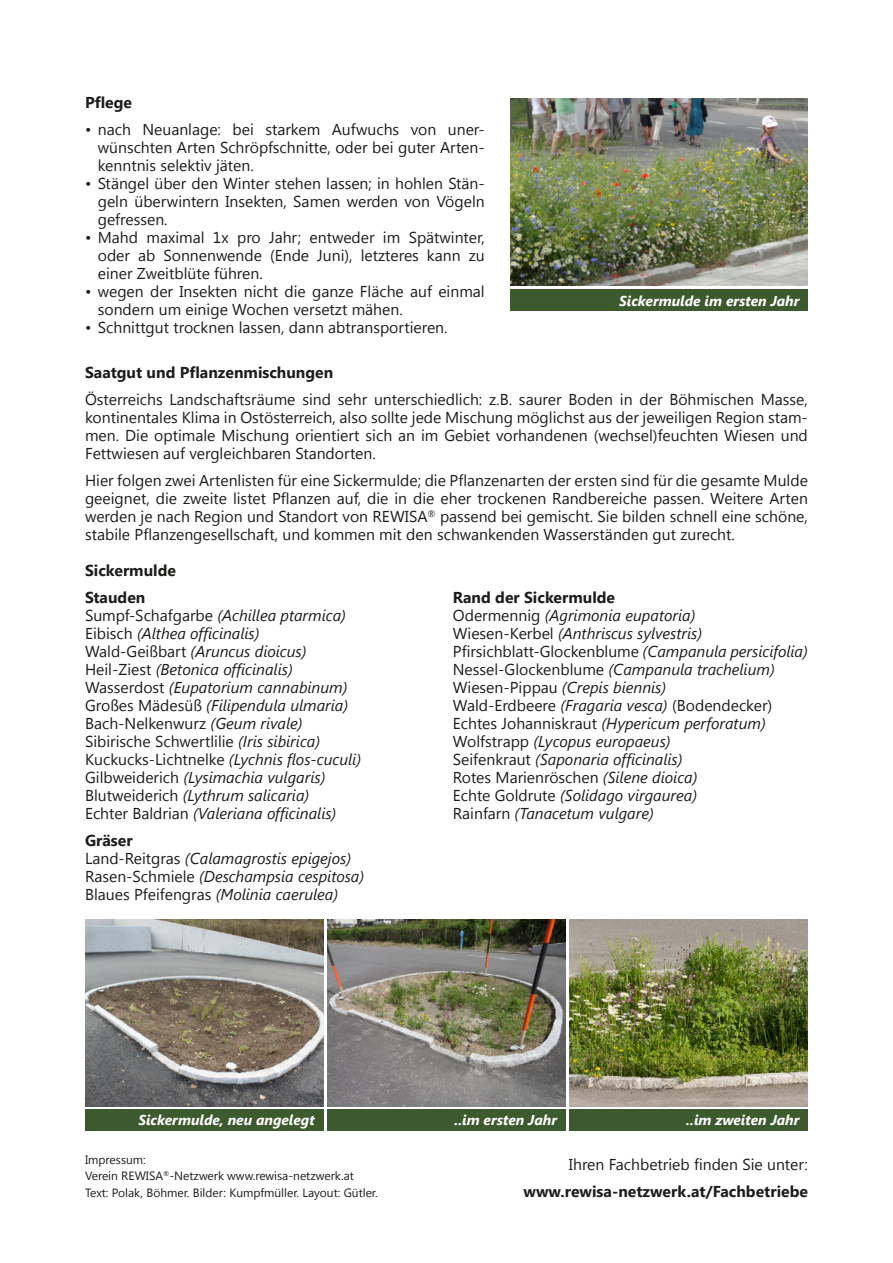
<style>
.page{position:relative;width:893px;height:1263px;background:#fff}
.page>*{position:absolute;margin:0;border:0;box-sizing:border-box;transform-origin:0 0}
.t1{font:15.75px/18px "Segoe UI";color:#1d1d1b;text-align:justify}
.t2{font:italic 15.75px/18px "Segoe UI";color:#1d1d1b}
.t3{font:700 15.75px/27px "Segoe UI";color:#1d1d1b}
.t4{font:italic 700 14.25px "Segoe UI";color:#fff}
.t5{font:12px/16.5px "Segoe UI";color:#1d1d1b}
.s1{font-style:normal}
.s2{font-weight:700;font-style:normal}
</style>
<div class="page">
<div style="left:570px;top:1109px;width:238px;height:21px;background:#3c5a2e"></div>
<div style="left:327px;top:1109px;width:239px;height:21px;background:#3c5a2e"></div>
<div style="left:85px;top:1109px;width:238px;height:21px;background:#3c5a2e"></div>
<img style="left:570px;top:920px;width:238px;height:187px">
<img style="left:328px;top:920px;width:238px;height:187px">
<img style="left:85px;top:920px;width:238px;height:187px">
<div style="left:510px;top:290px;width:298px;height:21px;background:#3c5a2e"></div>
<img style="left:510px;top:98px;width:298px;height:187px">
<p class="t3" style="left:85px;top:90px;width:48px">Pflege</p>
<p class="t1" style="left:98px;top:122px;width:388px;text-indent:-13px">• nach Neuanlage: bei starkem Aufwuchs von uner&shy;wünschten Arten Schröpfschnitte, oder bei guter Arten&shy;kenntnis selektiv jäten.</p>
<p class="t1" style="left:98px;top:176px;width:388px;text-indent:-13px">• Stängel über den Winter stehen lassen; in hohlen Stän&shy;geln überwintern Insekten, Samen werden von Vögeln gefressen.</p>
<p class="t1" style="left:98px;top:230px;width:388px;text-indent:-13px">• Mahd maximal 1x pro Jahr; entweder im Spätwinter, oder ab Sonnenwende (Ende Juni), letzteres kann zu einer Zweitblüte führen.</p>
<p class="t1" style="left:98px;top:284px;width:388px;text-indent:-13px">• wegen der Insekten nicht die ganze Fläche auf einmal sondern um einige Wochen versetzt mähen.</p>
<p class="t1" style="left:85px;top:320px;width:364px">• Schnittgut trocknen lassen, dann abtransportieren.</p>
<p class="t3" style="left:85px;top:360px;width:250px">Saatgut und Pflanzenmischungen</p>
<p class="t1" style="left:85px;top:392px;width:724px">Österreichs Landschaftsräume sind sehr unterschiedlich: z.B. saurer Boden in der Böhmischen Masse, kontinentales Klima in Ostösterreich, also sollte jede Mischung möglichst aus der jeweiligen Region stam&shy;men. Die optimale Mischung orientiert sich an im Gebiet vorhandenen (wechsel)feuchten Wiesen und Fettwiesen auf vergleichbaren Standorten.</p>
<p class="t1" style="left:85px;top:473px;width:724px">Hier folgen zwei Artenlisten für eine Sickermulde; die Pflanzenarten der ersten sind für die gesamte Mulde geeignet, die zweite listet Pflanzen auf, die in die eher trockenen Randbereiche passen. Weitere Arten werden je nach Region und Standort von REWISA<sup>®</sup> passend bei gemischt. Sie bilden schnell eine schöne, stabile Pflanzengesellschaft, und kommen mit den schwankenden Wasserständen gut zurecht.</p>
<p class="t3" style="left:85px;top:558px;width:92px">Sickermulde<br>Stauden</p>
<p class="t2" style="left:85px;top:608px;width:278px"><span class="s1">Sumpf-Schafgarbe</span> (Achillea ptarmica)<br><span class="s1">Eibisch</span> (Althea officinalis)<br><span class="s1">Wald-Geißbart</span> (Aruncus dioicus)<br><span class="s1">Heil-Ziest</span> (Betonica officinalis)<br><span class="s1">Wasserdost</span> (Eupatorium cannabinum)<br><span class="s1">Großes Mädesüß</span> (Filipendula ulmaria)<br><span class="s1">Bach-Nelkenwurz</span> (Geum rivale)<br><span class="s1">Sibirische Schwertlilie</span> (Iris sibirica)<br><span class="s1">Kuckucks-Lichtnelke</span> (Lychnis flos-cuculi)<br><span class="s1">Gilbweiderich</span> (Lysimachia vulgaris)<br><span class="s1">Blutweiderich</span> (Lythrum salicaria)<br><span class="s1">Echter Baldrian</span> (Valeriana officinalis)</p>
<p class="t2" style="left:85px;top:833px;width:281px"><span class="s2">Gräser<br></span><span class="s1">Land-Reitgras</span> (Calamagrostis epigejos)<br><span class="s1">Rasen-Schmiele</span> (Deschampsia cespitosa)<br><span class="s1">Blaues Pfeifengras</span> (Molinia caerulea)</p>
<p class="t4" style="left:619px;top:296px;width:182px">Sickermulde im ersten Jahr</p>
<p class="t2" style="left:453px;top:590px;width:357px"><span class="s2">Rand der Sickermulde<br></span><span class="s1">Odermennig</span> (Agrimonia eupatoria)<br><span class="s1">Wiesen-Kerbel</span> (Anthriscus sylvestris)<br><span class="s1">Pfirsichblatt-Glockenblume</span> (Campanula persicifolia)<br><span class="s1">Nessel-Glockenblume</span> (Campanula trachelium)<br><span class="s1">Wiesen-Pippau</span> (Crepis biennis)<br><span class="s1">Wald-Erdbeere</span> (Fragaria vesca) <span class="s1">(Bodendecker)<br>Echtes Johanniskraut</span> (Hypericum perforatum)<br><span class="s1">Wolfstrapp</span> (Lycopus europaeus)<br><span class="s1">Seifenkraut</span> (Saponaria officinalis)<br><span class="s1">Rotes Marienröschen</span> (Silene dioica)<br><span class="s1">Echte Goldrute</span> (Solidago virgaurea)<br><span class="s1">Rainfarn</span> (Tanacetum vulgare)</p>
<p class="t4" style="left:138px;top:1115px;width:178px">Sickermulde, neu angelegt</p>
<p class="t4" style="left:454px;top:1115px;width:104px">..im ersten Jahr</p>
<p class="t4" style="left:686px;top:1115px;width:115px">..im zweiten Jahr</p>
<p class="t5" style="left:85px;top:1152px;width:294px">Impressum:<br>Verein REWISA<sup>®</sup>-Netzwerk www.rewisa-netzwerk.at<br>Text: Polak, Böhmer. Bilder: Kumpfmüller. Layout: Gütler.</p>
<p class="t1" style="left:569px;top:1157px;width:240px">Ihren Fachbetrieb finden Sie unter:</p>
<p class="t3" style="left:523px;top:1179px;width:286px">www.rewisa-netzwerk.at/Fachbetriebe</p>
</div>
